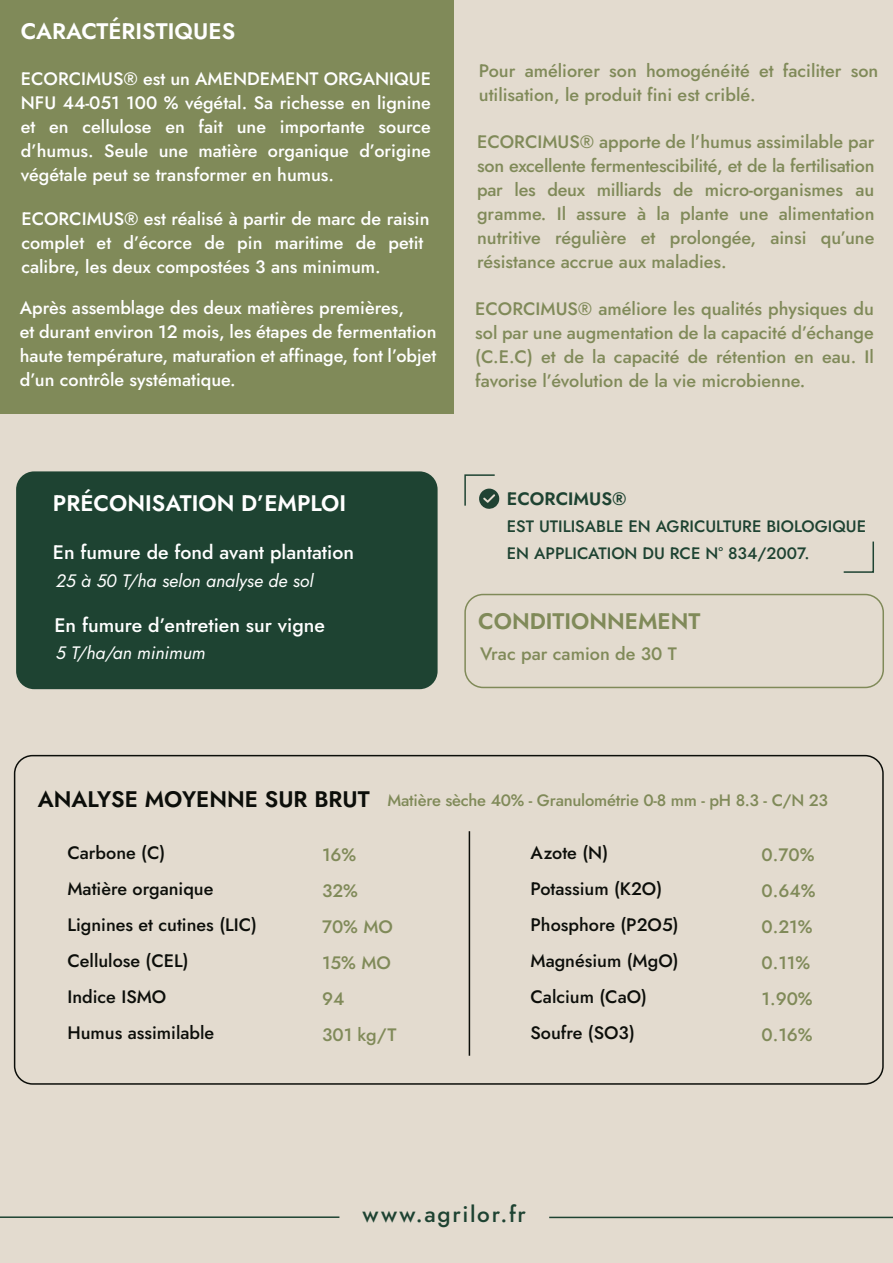
<style>
.page{position:relative;width:893px;height:1263px;background:#e3dbcf}
.page>*{position:absolute;margin:0;border:0;box-sizing:border-box;transform-origin:0 0}
.t1{font:600 22.5px "Jost";color:#fff}
.t2{font:600 22.5px "Jost";color:#0c0e0a}
.t3{font:600 22.5px "Jost";color:#808a59}
.t4{font:500 22.5px "Jost";letter-spacing:.075em;color:#1e4332}
.t5{font:500 19.5px "Jost";color:#fff}
.t6{font:500 18px/36px "Jost";color:#808a59}
.t7{font:500 18px/24px "Jost";color:#fff}
.t8{font:500 18px/36px "Jost";color:#0c0e0a}
.t9{font:italic 18px "Jost";color:#fff}
.t10{font:600 18px "Jost";color:#1e4332}
.t11{font:500 16.5px/27px "Jost";color:#1e4332}
.t12{font:500 16.5px "Jost";letter-spacing:-.015em;color:#808a59}
</style>
<div class="page">
<div style="left:0;top:0;width:454px;height:413px;background:#808a59"></div>
<div style="left:16px;top:471px;width:422px;height:218px;background:#1e4332;border-radius:18px"></div>
<div style="left:464px;top:594px;width:420px;height:94px;border:2px solid #808a59;border-radius:18px"></div>
<hr style="left:469px;top:831px;width:1px;height:225px;background:#0c0e0a">
<svg style="left:464px;top:474px;width:35px;height:35px"></svg>
<svg style="left:843px;top:541px;width:31px;height:32px"></svg>
<hr style="left:0;top:1216px;width:339px;height:2px;background:#1e4332">
<hr style="left:549px;top:1217px;width:344px;height:1px;background:#1e4332">
<div style="left:14px;top:755px;width:870px;height:330px;border:2px solid #0c0e0a;border-radius:18px"></div>
<p class="t1" style="left:21px;top:16px;width:216px">CARACTÉRISTIQUES</p>
<p class="t7" style="left:21px;top:66px;width:412px;text-align:justify">ECORCIMUS® est un AMENDEMENT ORGANIQUE NFU 44-051 100 % végétal. Sa richesse en lignine et en cellulose en fait une importante source d’humus. Seule une matière organique d’origine végétale peut se transformer en humus.</p>
<p class="t7" style="left:21px;top:206px;width:410px">ECORCIMUS® est réalisé à partir de marc de raisin complet et d’écorce de pin maritime de petit calibre, les deux compostées 3 ans minimum.</p>
<p class="t7" style="left:20px;top:296px;width:418px">Après assemblage des deux matières premières,<br>et durant environ 12 mois, les étapes de fermentation haute température, maturation et affinage, font l’objet d’un contrôle systématique.</p>
<p class="t6" style="left:479px;top:59px;width:401px;line-height:24px">Pour améliorer son homogénéité et faciliter son utilisation, le produit fini est criblé.</p>
<p class="t6" style="left:477px;top:130px;width:399px;line-height:24px;text-align:justify">ECORCIMUS® apporte de l’humus assimilable par son excellente fermentescibilité, et de la fertilisation par les deux milliards de micro-organismes au gramme. Il assure à la plante une alimentation nutritive régulière et prolongée, ainsi qu’une résistance accrue aux maladies.</p>
<p class="t6" style="left:475px;top:297px;width:400px;line-height:24px;text-align:justify">ECORCIMUS® améliore les qualités physiques du sol par une augmentation de la capacité d’échange (C.E.C) et de la capacité de rétention en eau. Il favorise l’évolution de la vie microbienne.</p>
<p class="t1" style="left:53px;top:488px;width:295px">PRÉCONISATION D’EMPLOI</p>
<p class="t5" style="left:53px;top:539px;width:303px">En fumure de fond avant plantation</p>
<p class="t9" style="left:56px;top:568px;width:259px">25 à 50 T/ha selon analyse de sol</p>
<p class="t5" style="left:54px;top:612px;width:272px">En fumure d’entretien sur vigne</p>
<p class="t9" style="left:56px;top:640px;width:151px">5 T/ha/an minimum</p>
<p class="t10" style="left:507px;top:486px;width:121px">ECORCIMUS®</p>
<p class="t11" style="left:507px;top:513px;width:361px">EST UTILISABLE EN AGRICULTURE BIOLOGIQUE<br>EN APPLICATION DU RCE N° 834/2007.</p>
<p class="t3" style="left:478px;top:605px;width:224px">CONDITIONNEMENT</p>
<p class="t6" style="left:480px;top:635px;width:198px">Vrac par camion de 30 T</p>
<p class="t2" style="left:38px;top:784px;width:333px">ANALYSE MOYENNE SUR BRUT</p>
<p class="t8" style="left:67px;top:834px;width:191px">Carbone (C)<br>Matière organique<br>Lignines et cutines (LIC)<br>Cellulose (CEL)<br>Indice ISMO<br>Humus assimilable</p>
<p class="t6" style="left:322px;top:837px;width:76px">16%<br>32%<br>70% MO<br>15% MO<br>94<br>301 kg/T</p>
<p class="t12" style="left:387px;top:789px;width:442px">Matière sèche 40% - Granulométrie 0-8 mm - pH 8.3 - C/N 23</p>
<p class="t8" style="left:530px;top:834px;width:150px">Azote (N)<br>Potassium (K2O)<br>Phosphore (P2O5)<br>Magnésium (MgO)<br>Calcium (CaO)<br>Soufre (SO3)</p>
<p class="t6" style="left:762px;top:837px;width:55px">0.70%<br>0.64%<br>0.21%<br>0.11%<br>1.90%<br>0.16%</p>
<p class="t4" style="left:363px;top:1199px;width:165px">www.agrilor.fr</p>
</div>
